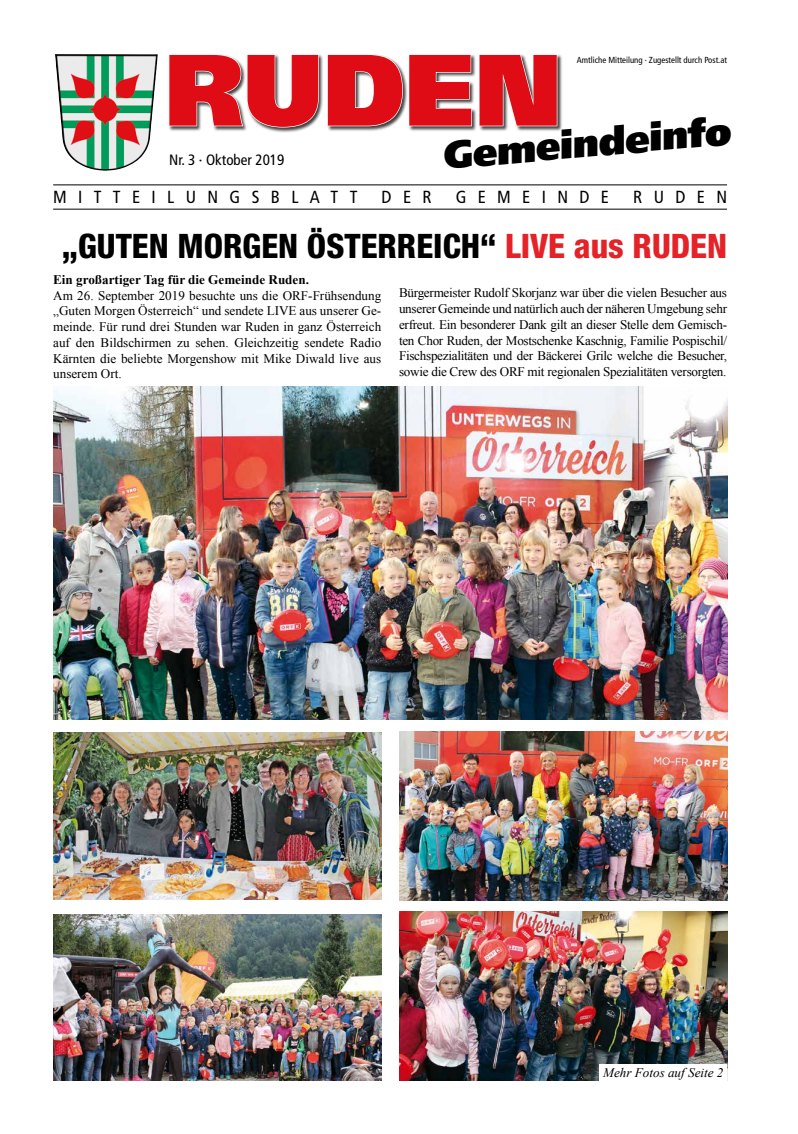
<style>
.page{position:relative;width:798px;height:1134px;background:#fff}
.page>*{position:absolute;margin:0;border:0;box-sizing:border-box;transform-origin:0 0}
.t1{font:900 101.25px "Frutiger CE";letter-spacing:-.005em;color:#e00c15}
.t2{font:900 38.75px "Frutiger CE";color:#000}
.t3{font:800 condensed 33.75px "Helvetica Neue";color:#000}
.t4{font:condensed 17.5px "Frutiger";letter-spacing:.65em;color:#000}
.t5{font:condensed 15px "Frutiger LT";color:#000}
.t6{font:13.12px/15.8px "Times New Roman";letter-spacing:-.02em;color:#000;text-align:justify}
.t7{font:700 13.12px "Times New Roman";color:#000}
.t8{font:italic 13.12px "Times New Roman";color:#000}
.t9{font:condensed 8.75px "Frutiger LT";color:#000}
.s1{color:#e42227}
</style>
<div class="page">
<div style="left:168px;top:54px;width:395px;height:79px;background:#000;opacity:.75"></div>
<svg style="left:168px;top:54px;width:151px;height:74px"></svg>
<img style="left:55px;top:54px;width:103px;height:117px">
<svg style="left:326px;top:54px;width:237px;height:79px"></svg>
<hr style="left:53px;top:209px;width:673px;height:1px;background:#000">
<hr style="left:53px;top:185px;width:673px;height:1px;background:#000">
<img style="left:53px;top:387px;width:673px;height:333px">
<img style="left:54px;top:732px;width:327px;height:167px">
<img style="left:399px;top:732px;width:327px;height:168px">
<img style="left:53px;top:914px;width:328px;height:167px">
<img style="left:399px;top:911px;width:327px;height:170px">
<div style="left:599px;top:1065px;width:127px;height:16px;background:#fff"></div>
<h1 class="t1" style="left:165px;top:29px;width:397px">RUDEN</h1>
<p class="t9" style="left:576px;top:55px;width:151px">Amtliche Mitteilung · Zugestellt durch Post.at</p>
<h2 class="t2" style="left:440px;top:132px;width:290px;rotate:-5deg">Gemeindeinfo</h2>
<p class="t5" style="left:169px;top:151px;width:117px">Nr. 3 · Oktober 2019</p>
<h3 class="t4" style="left:53px;top:187px;width:306px">MITTEILUNGSBLATT</h3>
<h3 class="t4" style="left:381px;top:187px;width:51px">DER</h3>
<h3 class="t4" style="left:455px;top:187px;width:155px">GEMEINDE</h3>
<h3 class="t4" style="left:633px;top:187px;width:95px">RUDEN</h3>
<h3 class="t3" style="left:62px;top:225px;width:666px">„GUTEN MORGEN ÖSTERREICH“ <span class="s1">LIVE aus RUDEN</span></h3>
<p class="t7" style="left:53px;top:270px;width:257px">Ein großartiger Tag für die Gemeinde Ruden.</p>
<p class="t6" style="left:53px;top:287px;width:329px">Am 26. September 2019 besuchte uns die ORF-Frühsendung „Guten Morgen Österreich“ und sendete LIVE aus unserer Ge&shy;meinde. Für rund drei Stunden war Ruden in ganz Österreich auf den Bildschirmen zu sehen. Gleichzeitig sendete Radio Kärnten die beliebte Morgenshow mit Mike Diwald live aus unserem Ort.</p>
<p class="t6" style="left:399px;top:285px;width:329px">Bürgermeister Rudolf Skorjanz war über die vielen Besucher aus unserer Gemeinde und natürlich auch der näheren Umgebung sehr erfreut. Ein besonderer Dank gilt an dieser Stelle dem Gemisch&shy;ten Chor Ruden, der Mostschenke Kaschnig, Familie Pospischil/ Fischspezialitäten und der Bäckerei Grilc welche die Besucher, sowie die Crew des ORF mit regionalen Spezialitäten versorgten.</p>
<p class="t8" style="left:603px;top:1064px;width:122px">Mehr Fotos auf Seite 2</p>
</div>
